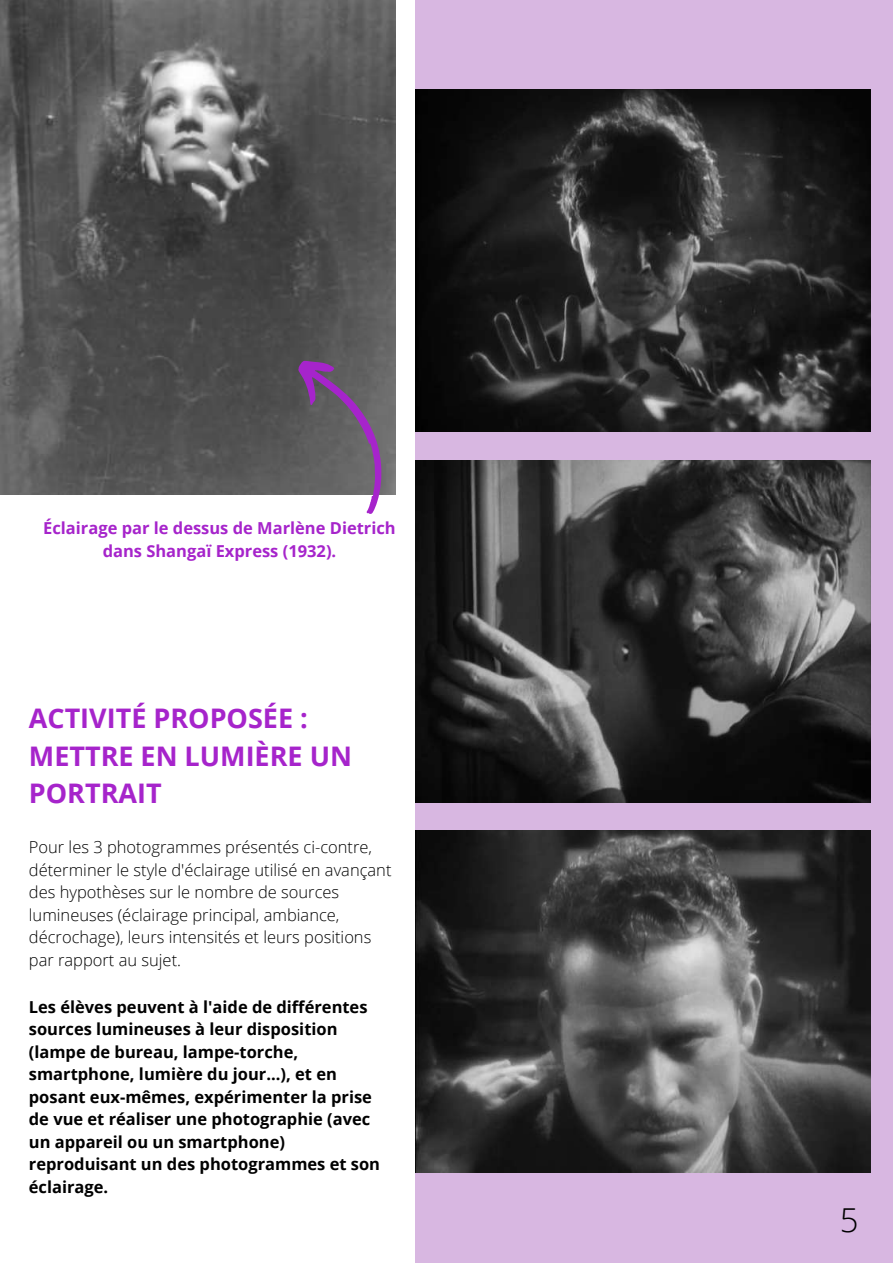
<style>
.page{position:relative;width:893px;height:1264px;background:#fff}
.page>*{position:absolute;margin:0;border:0;box-sizing:border-box;transform-origin:0 0}
.t1{font:300 33px "Open Sans";color:#000}
.t2{font:700 27px/37px "Open Sans";color:#a624cb}
.t3{font:700 16.5px/22.5px "Open Sans";color:#000}
.t4{font:300 16.5px/22.5px "Open Sans";color:#000}
.t5{font:700 16.5px/22.5px "Open Sans";color:#a624cb;text-align:center}
</style>
<div class="page">
<div style="left:415px;top:0;width:477px;height:1262px;background:#d8b7e1"></div>
<img style="left:415px;top:89px;width:455px;height:342px">
<img style="left:415px;top:830px;width:455px;height:342px">
<img style="left:415px;top:460px;width:455px;height:342px">
<img style="left:0;top:0;width:396px;height:495px">
<svg style="left:287px;top:346px;width:109px;height:168px;background:#796d7c"></svg>
<p class="t5" style="left:43px;top:516px;width:354px">Éclairage par le dessus de Marlène Dietrich dans Shangaï Express (1932).</p>
<h2 class="t2" style="left:29px;top:699px;width:324px">ACTIVITÉ PROPOSÉE :<br>METTRE EN LUMIÈRE UN<br>PORTRAIT</h2>
<p class="t4" style="left:29px;top:835px;width:364px">Pour les 3 photogrammes présentés ci-contre, déterminer le style d'éclairage utilisé en avançant des hypothèses sur le nombre de sources lumineuses (éclairage principal, ambiance, décrochage), leurs intensités et leurs positions par rapport au sujet.</p>
<p class="t3" style="left:29px;top:995px;width:353px">Les élèves peuvent à l'aide de différentes sources lumineuses à leur disposition (lampe de bureau, lampe-torche, smartphone, lumière du jour...), et en posant eux-mêmes, expérimenter la prise de vue et réaliser une photographie (avec un appareil ou un smartphone) reproduisant un des photogrammes et son éclairage.</p>
<h1 class="t1" style="left:839px;top:1196px;width:20px">5</h1>
</div>
